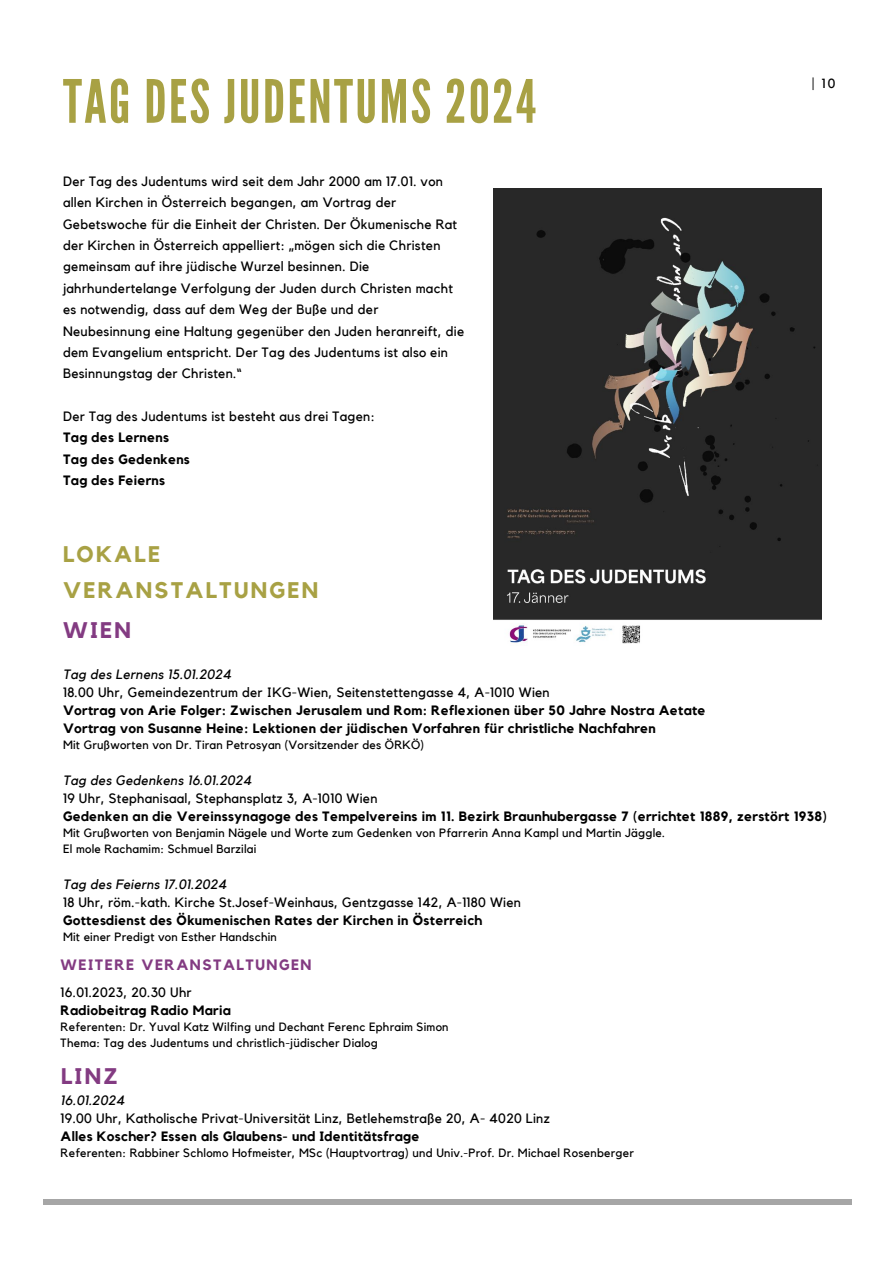
<style>
.page{position:relative;width:894px;height:1264px;background:#fff}
.page>*{position:absolute;margin:0;border:0;box-sizing:border-box;transform-origin:0 0}
.t1{font:59.55px "League Gothic";letter-spacing:.04em;color:#a8a144}
.t2{font:700 22.5px/36px "Kollektif";letter-spacing:.1em;color:#a8a144}
.t3{font:700 22.5px "Kollektif";letter-spacing:.1em;color:#833b82}
.t4{font:700 15px "Kollektif";letter-spacing:.1em;color:#833b82}
.t5{font:13.5px/21.3px "Kollektif";letter-spacing:.02em;color:#000}
.t6{font:700 13.5px/18px "Kollektif";letter-spacing:.02em;color:#000}
.t7{font:italic 13.5px "Kollektif";letter-spacing:.02em;color:#000}
.t8{font:13.2px "Kollektif";color:#000}
.t9{font:12px/16px "Kollektif";letter-spacing:.02em;color:#000}
.s1{font-weight:700}
.s2{font-weight:400;font-style:italic}
.s3{font-weight:400}
.s4{font-style:italic}
</style>
<div class="page">
<div style="left:43px;top:1199px;width:808px;height:5px;background:#a6a6a6"></div>
<img style="left:493px;top:188px;width:328px;height:456px">
<h1 class="t1" style="left:63px;top:67px;width:474px">TAG DES JUDENTUMS 2024</h1>
<h4 class="t5" style="left:63px;top:171px;width:402px">Der Tag des Judentums wird seit dem Jahr 2000 am 17.01. von allen Kirchen in Österreich begangen, am Vortrag der Gebetswoche für die Einheit der Christen. Der Ökumenische Rat der Kirchen in Österreich appelliert: „mögen sich die Christen gemeinsam auf ihre jüdische Wurzel besinnen. Die jahrhundertelange Verfolgung der Juden durch Christen macht es notwendig, dass auf dem Weg der Buße und der Neubesinnung eine Haltung gegenüber den Juden heranreift, die dem Evangelium entspricht. Der Tag des Judentums ist also ein Besinnungstag der Christen.“</h4>
<h5 class="t5" style="left:63px;top:406px;width:313px">Der Tag des Judentums ist besteht aus drei Tagen:<br><span class="s1">Tag des Lernens<br>Tag des Gedenkens<br>Tag des Feierns</span></h5>
<h5 class="t8" style="left:812px;top:78px;width:25px">| 10</h5>
<h2 class="t2" style="left:63px;top:537px;width:257px">LOKALE<br>VERANSTALTUNGEN</h2>
<h2 class="t3" style="left:63px;top:620px;width:69px">WIEN</h2>
<p class="t6" style="left:63px;top:666px;width:644px"><span class="s2">Tag des Lernens 15.01.2024<br></span><span class="s3">18.00 Uhr, Gemeindezentrum der IKG-Wien, Seitenstettengasse 4, A-1010 Wien<br></span>Vortrag von Arie Folger: Zwischen Jerusalem und Rom: Reflexionen über 50 Jahre Nostra Aetate Vortrag von Susanne Heine: Lektionen der jüdischen Vorfahren für christliche Nachfahren</p>
<p class="t9" style="left:63px;top:737px;width:362px">Mit Grußworten von Dr. Tiran Petrosyan (Vorsitzender des ÖRKÖ)</p>
<h5 class="t6" style="left:63px;top:772px;width:765px"><span class="s2">Tag des Gedenkens 16.01.2024<br></span><span class="s3">19 Uhr, Stephanisaal, Stephansplatz 3, A-1010 Wien<br></span>Gedenken an die Vereinssynagoge des Tempelvereins im 11. Bezirk Braunhubergasse 7 (errichtet 1889, zerstört 1938)</h5>
<h5 class="t9" style="left:63px;top:825px;width:603px">Mit Grußworten von Benjamin Nägele und Worte zum Gedenken von Pfarrerin Anna Kampl und Martin Jäggle.<br>El mole Rachamim: Schmuel Barzilai</h5>
<h5 class="t5" style="left:63px;top:876px;width:459px;line-height:18px"><span class="s4">Tag des Feierns 17.01.2024<br></span>18 Uhr, röm.-kath. Kirche St.Josef-Weinhaus, Gentzgasse 142, A-1180 Wien<br><span class="s1">Gottesdienst des Ökumenischen Rates der Kirchen in Österreich</span></h5>
<h5 class="t9" style="left:63px;top:929px;width:215px">Mit einer Predigt von Esther Handschin</h5>
<h5 class="t4" style="left:61px;top:957px;width:252px">WEITERE VERANSTALTUNGEN</h5>
<h3 class="t5" style="left:61px;top:981px;width:133px">16.01.2023, 20.30 Uhr</h3>
<p class="t6" style="left:61px;top:1001px;width:172px">Radiobeitrag Radio Maria</p>
<p class="t9" style="left:61px;top:1019px;width:389px">Referenten: Dr. Yuval Katz Wilfing und Dechant Ferenc Ephraim Simon</p>
<p class="t9" style="left:61px;top:1035px;width:318px">Thema: Tag des Judentums und christlich-jüdischer Dialog</p>
<p class="t3" style="left:61px;top:1065px;width:58px">LINZ</p>
<h2 class="t7" style="left:61px;top:1094px;width:65px">16.01.2024</h2>
<p class="t5" style="left:61px;top:1108px;width:490px">19.00 Uhr, Katholische Privat-Universität Linz, Betlehemstraße 20, A- 4020 Linz</p>
<p class="t6" style="left:61px;top:1128px;width:360px">Alles Koscher? Essen als Glaubens- und Identitätsfrage</p>
<p class="t9" style="left:61px;top:1145px;width:575px">Referenten: Rabbiner Schlomo Hofmeister, MSc (Hauptvortrag) und Univ.-Prof. Dr. Michael Rosenberger</p>
</div>
